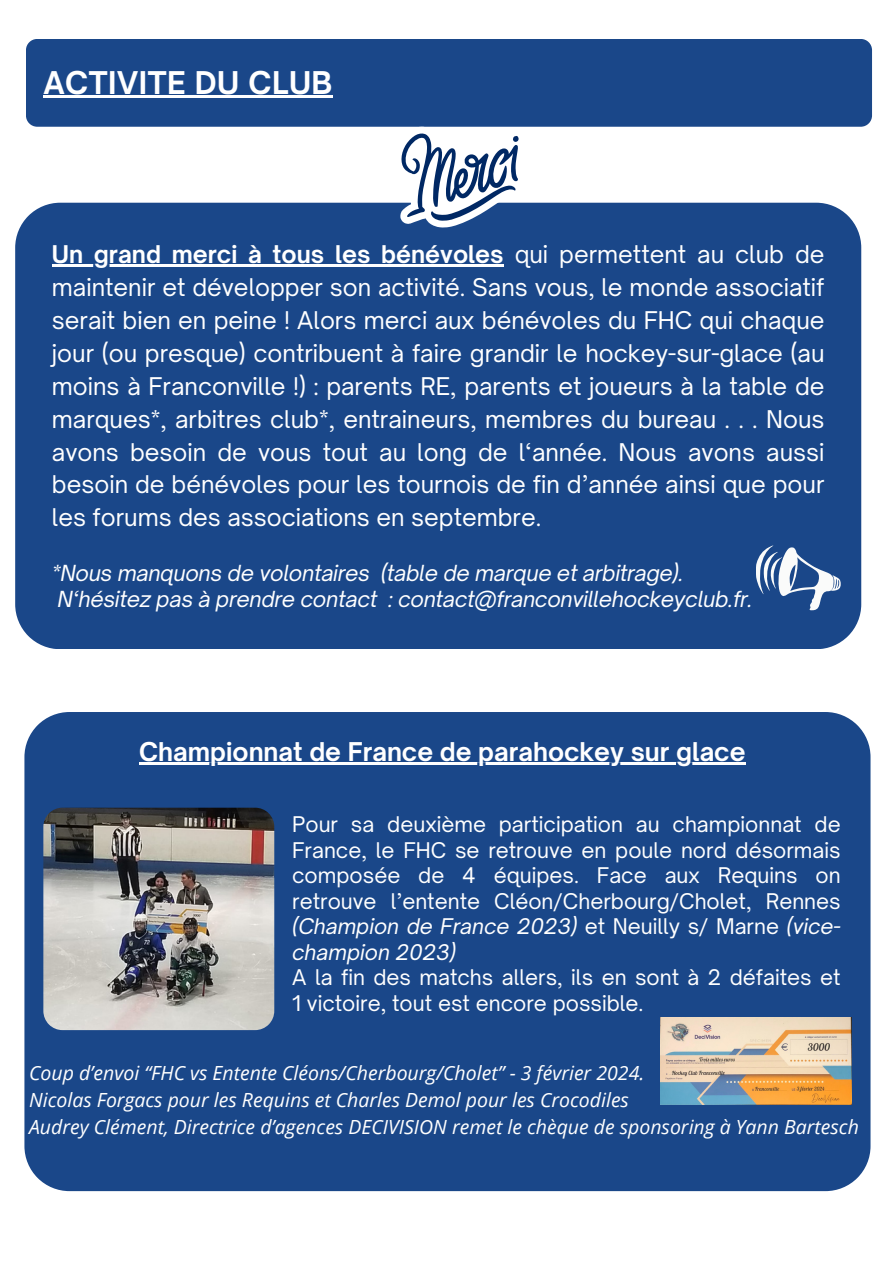
<style>
.page{position:relative;width:893px;height:1264px;background:#fff}
.page>*{position:absolute;margin:0;border:0;box-sizing:border-box;transform-origin:0 0}
.t1{font:700 30px "Open Sauce One";letter-spacing:.02em;color:#fff}
.t2{font:700 24.75px "Open Sauce One";color:#fff}
.t3{font:23.4px/32.8px "Open Sauce One";color:#fff;text-align:justify}
.t4{font:italic 21.15px "Open Sauce One";letter-spacing:-.015em;color:#fff}
.t5{font:20.7px/25.5px "Open Sauce One";color:#fff;text-align:justify}
.t6{font:italic 19.5px "Open Sans";color:#fff}
.s1{font-weight:700}
.s2{font-style:italic}
</style>
<div class="page">
<div style="left:15px;top:203px;width:846px;height:446px;background:#1a4789"></div>
<div style="left:24px;top:712px;width:846px;height:479px;background:#1a4789"></div>
<img style="left:43px;top:807px;width:231px;height:223px">
<img style="left:660px;top:1017px;width:191px;height:87px">
<svg style="left:756px;top:545px;width:84px;height:65px"></svg>
<div style="left:26px;top:39px;width:846px;height:88px;background:#1a4789;border-radius:11px"></div>
<svg style="left:392px;top:133px;width:133px;height:95px"></svg>
<hr style="left:43px;top:96px;width:290px;height:2px;background:#fff">
<hr style="left:139px;top:762px;width:606px;height:3px;background:#fff">
<hr style="left:52px;top:264px;width:451px;height:2px;background:#fff">
<h3 class="t1" style="left:43px;top:63px;width:291px">ACTIVITE DU CLUB</h3>
<p class="t3" style="left:52px;top:238px;width:774px"><span class="s1">Un grand merci à tous les bénévoles</span> qui permettent au club de maintenir et développer son activité. Sans vous, le monde associatif serait bien en peine ! Alors merci aux bénévoles du FHC qui chaque jour (ou presque) contribuent à faire grandir le hockey-sur-glace (au moins à Franconville !) : parents RE, parents et joueurs à la table de marques*, arbitres club*, entraineurs, membres du bureau . . . Nous avons besoin de vous tout au long de l‘année. Nous avons aussi besoin de bénévoles pour les tournois de fin d’année ainsi que pour les forums des associations en septembre.</p>
<p class="t4" style="left:52px;top:560px;width:633px">*Nous manquons de volontaires (table de marque et arbitrage).</p>
<p class="t4" style="left:57px;top:586px;width:696px">N‘hésitez pas à prendre contact : contact@franconvillehockeyclub.fr.</p>
<p class="t2" style="left:139px;top:735px;width:607px">Championnat de France de parahockey sur glace</p>
<p class="t5" style="left:292px;top:811px;width:550px">Pour sa deuxième participation au championnat de France, le FHC se retrouve en poule nord désormais composée de 4 équipes. Face aux Requins on retrouve l’entente Cléon/Cherbourg/Cholet, Rennes <span class="s2">(Champion de France 2023)</span> et Neuilly s/ Marne <span class="s2">(vice&shy;champion 2023)</span></p>
<p class="t5" style="left:292px;top:964px;width:550px">A la fin des matchs allers, ils en sont à 2 défaites et<br>1 victoire, tout est encore possible.</p>
<h2 class="t6" style="left:29px;top:1058px;width:616px">Coup d’envoi “FHC vs Entente Cléons/Cherbourg/Cholet” - 3 février 2024.</h2>
<p class="t6" style="left:29px;top:1085px;width:601px">Nicolas Forgacs pour les Requins et Charles Demol pour les Crocodiles</p>
<p class="t6" style="left:29px;top:1112px;width:831px">Audrey Clément, Directrice d’agences DECIVISION remet le chèque de sponsoring à Yann Bartesch</p>
</div>
